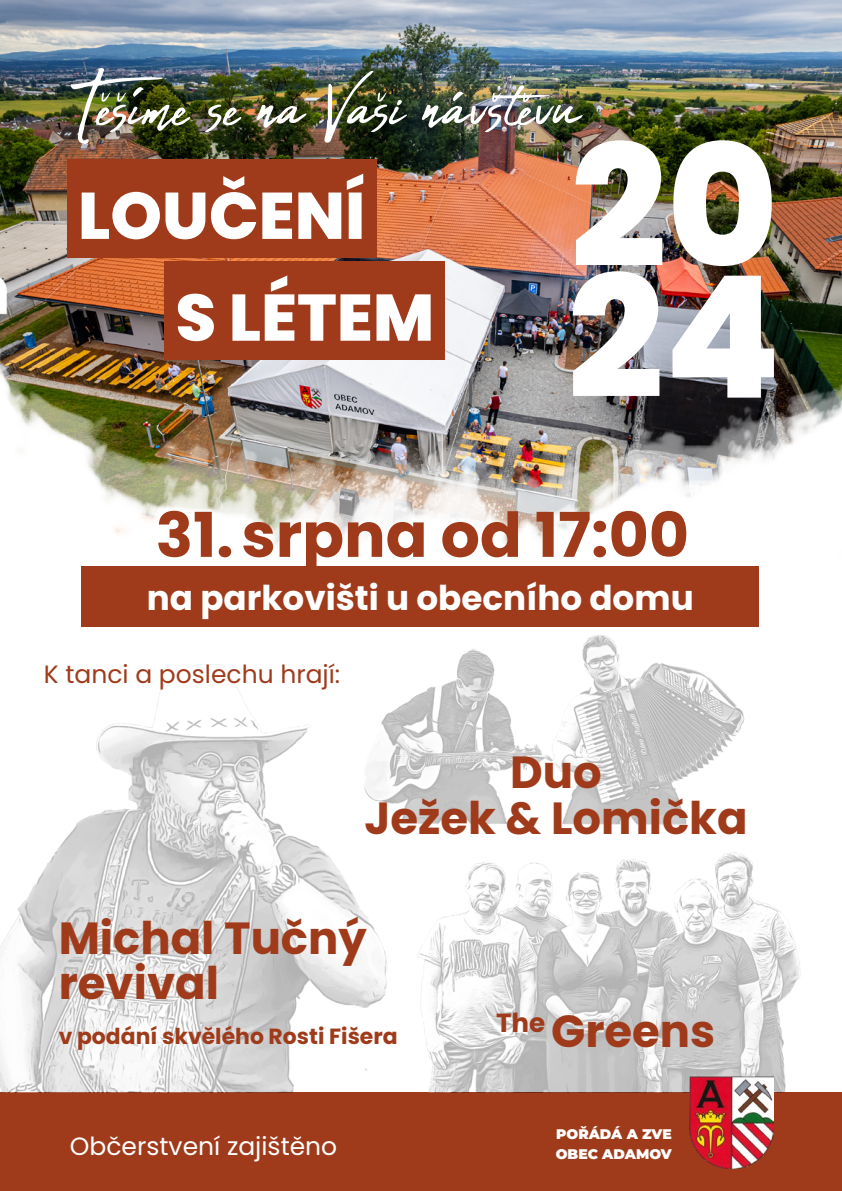
<style>
.page{position:relative;width:842px;height:1191px;background:#fff}
.page>*{position:absolute;margin:0;border:0;box-sizing:border-box;transform-origin:0 0}
.t1{font:800 169.3px/130.9px "Poppins";color:#fff}
.t2{font:92px "Abuget";color:#fff}
.t3{font:800 65.7px/101.8px "Poppins";color:#fff}
.t4{font:700 61.7px "Poppins";color:#9f3b1b}
.t5{font:700 45px/45.2px "Poppins";color:#9f3b1b;text-align:center}
.t6{font:700 34.2px "Poppins";color:#fff}
.t7{font:25px "Poppins";color:#9f3b1b}
.t8{font:25px "Poppins";color:#fff}
.t9{font:700 21.9px "Poppins";color:#9f3b1b}
.t10{font:900 13.9px/20px "Montserrat";color:#fff}
</style>
<div class="page">
<img style="left:0;top:0;width:842px;height:627px">
<div style="left:67px;top:159px;width:309px;height:99px;background:#9f3b1b"></div>
<div style="left:164px;top:261px;width:281px;height:99px;background:#9f3b1b"></div>
<div style="left:0;top:1092px;width:842px;height:99px;background:#9f3b1b"></div>
<svg style="left:101px;top:92px;width:9px;height:10px"></svg>
<svg style="left:117px;top:92px;width:9px;height:10px"></svg>
<svg style="left:378px;top:92px;width:9px;height:10px"></svg>
<svg style="left:492px;top:93px;width:9px;height:9px"></svg>
<svg style="left:523px;top:93px;width:9px;height:9px"></svg>
<div style="left:81px;top:566px;width:678px;height:60px;background:#9f3b1b"></div>
<img style="left:355px;top:626px;width:406px;height:199px">
<img style="left:422px;top:852px;width:379px;height:240px">
<img style="left:0;top:645px;width:422px;height:447px">
<img style="left:689px;top:1077px;width:85px;height:91px">
<h2 class="t2" style="left:71px;top:54px;width:511px">Tesíme se na Vasi návstevu</h2>
<h1 class="t1" style="left:567px;top:143px;width:215px">20<br>24</h1>
<h3 class="t3" style="left:175px;top:165px;width:260px;text-indent:-97px">LOUČENÍ<br>S LÉTEM</h3>
<h3 class="t4" style="left:156px;top:499px;width:535px">31.srpna od 17:00</h3>
<p class="t6" style="left:147px;top:578px;width:548px">na parkovišti u obecního domu</p>
<p class="t7" style="left:44px;top:659px;width:298px">K tanci a poslechu hrají:</p>
<p class="t5" style="left:365px;top:750px;width:384px">Duo<br>Ježek &amp; Lomička</p>
<p class="t5" style="left:59px;top:915px;width:310px;text-align:left">Michal Tučný revival</p>
<p class="t9" style="left:59px;top:1024px;width:340px">v podání skvělého Rosti Fišera</p>
<p class="t8" style="left:70px;top:1131px;width:269px">Občerstvení zajištěno</p>
<p class="t5" style="left:496px;top:1008px;width:221px"><sup>The</sup> Greens</p>
<p class="t10" style="left:556px;top:1122px;width:117px">POŘÁDÁ A ZVE<br>OBEC ADAMOV</p>
</div>
